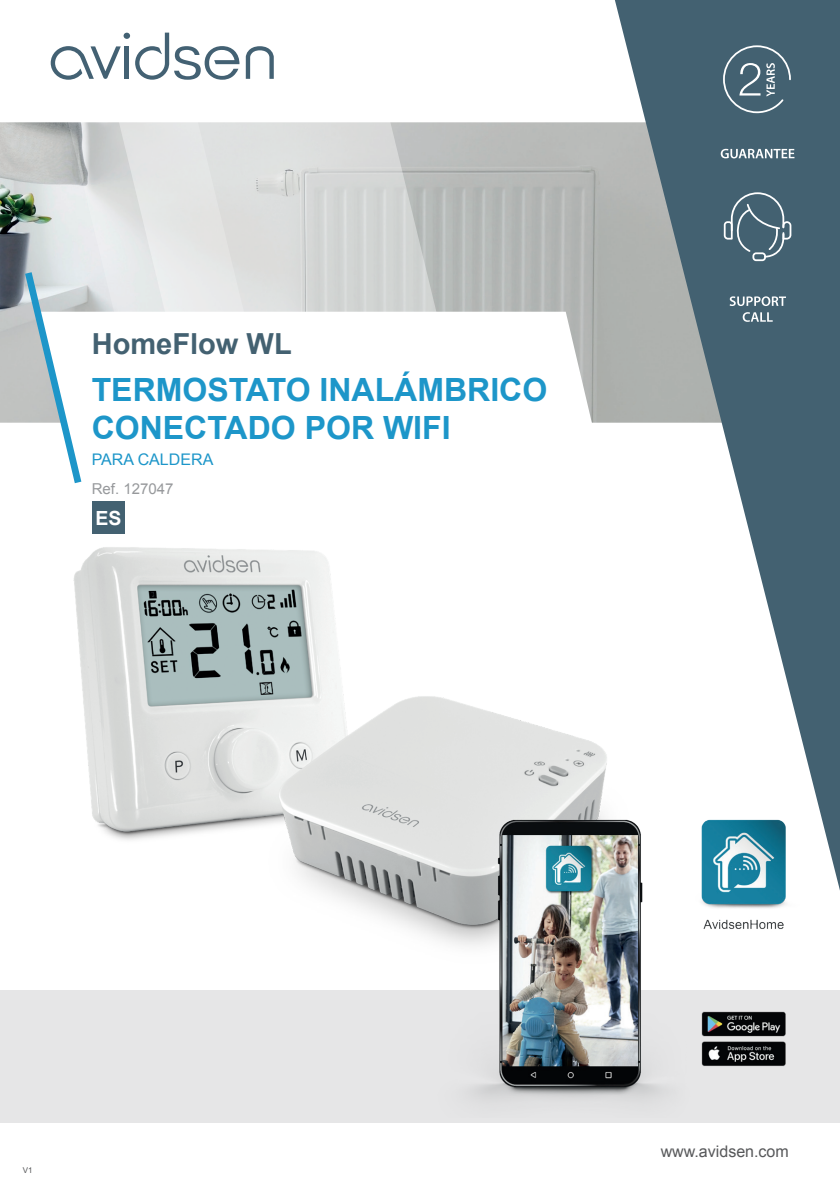
<style>
.page{position:relative;width:840px;height:1191px;background:#fff}
.page>*{position:absolute;margin:0;border:0;box-sizing:border-box;transform-origin:0 0}
.t1{font:700 32px/38.4px "Arial";color:#1d96c9}
.t2{font:700 29px "Arial";color:#436171}
.t3{font:700 19.6px "Arial";color:#fff}
.t4{font:16px "Arial";color:#57585a}
.t5{font:16px "Arial";color:#1d96c9}
.t6{font:15px "Arial";color:#97999c}
.t7{font:8px "Arial";color:#57585a}
</style>
<div class="page">
<img style="left:0;top:122px;width:614px;height:301px">
<svg style="left:259px;top:74px;width:192px;height:238px;fill:#d7d8d8"></svg>
<svg style="left:56px;top:74px;width:203px;height:238px;fill:#e4e7e7"></svg>
<svg style="left:86px;top:312px;width:519px;height:111px"></svg>
<svg style="left:614px;top:0;width:225px;height:887px;fill:#436171"></svg>
<svg style="left:20px;top:265px;width:66px;height:219px"></svg>
<hr style="left:125px;top:46px;width:4px;height:33px;background:#436173">
<svg style="left:246px;top:46px;width:27px;height:33px"></svg>
<div style="left:123px;top:33px;width:7px;height:6px;background:#436173;border-radius:50%"></div>
<svg style="left:51px;top:46px;width:70px;height:34px"></svg>
<svg style="left:135px;top:33px;width:104px;height:47px"></svg>
<svg style="left:723px;top:192px;width:68px;height:69px;background:#5b7583"></svg>
<svg style="left:729px;top:296px;width:56px;height:10px"></svg>
<svg style="left:742px;top:312px;width:30px;height:10px"></svg>
<svg style="left:720px;top:149px;width:74px;height:9px"></svg>
<svg style="left:722px;top:45px;width:68px;height:68px;background:#5c7684"></svg>
<div style="left:0;top:990px;width:839px;height:133px;background:#e6e6e7"></div>
<img style="left:73px;top:506px;width:585px;height:431px">
<img style="left:434px;top:799px;width:371px;height:302px">
<div style="left:92px;top:501px;width:33px;height:33px;background:#436171"></div>
<p class="t2" style="left:92px;top:324px;width:201px">HomeFlow WL</p>
<p class="t1" style="left:92px;top:372px;width:457px">TERMOSTATO INALÁMBRICO<br>CONECTADO POR WIFI</p>
<p class="t5" style="left:92px;top:449px;width:123px">PARA CALDERA</p>
<p class="t6" style="left:92px;top:479px;width:83px">Ref. 127047</p>
<p class="t3" style="left:95px;top:505px;width:28px">ES</p>
<p class="t7" style="left:23px;top:1165px;width:11px">V1</p>
<p class="t4" style="left:660px;top:1140px;width:130px">www.avidsen.com</p>
</div>
